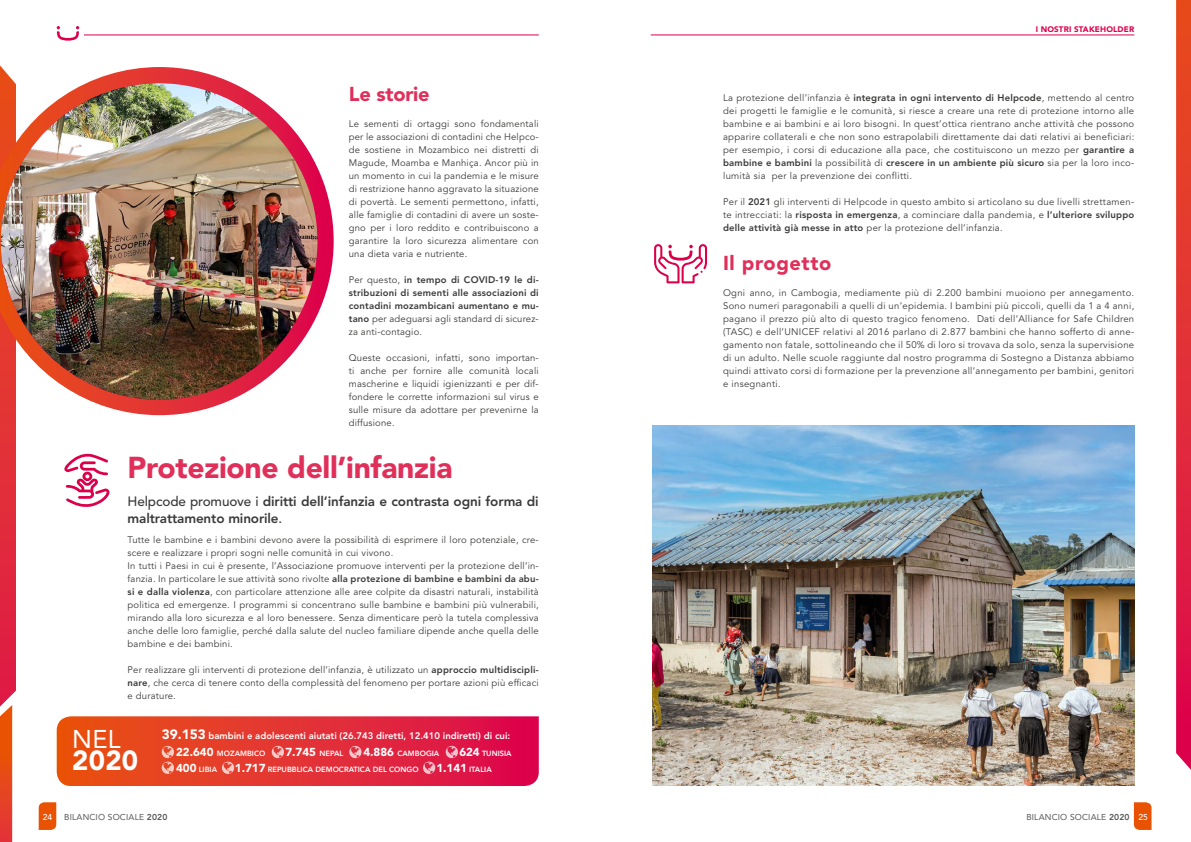
<style>
.page{position:relative;width:1191px;height:842px;background:#fff}
.page>*{position:absolute;margin:0;border:0;box-sizing:border-box;transform-origin:0 0}
.t1{font:900 30px "Avenir LT Std";letter-spacing:-.01em;color:#e02f59}
.t2{font:900 27.5px "Avenir LT Std";color:#fff}
.t3{font:25.5px "Avenir LT Std";color:#fff}
.t4{font:900 20px "Avenir LT Std";letter-spacing:.02em;color:#e02f59}
.t5{font:900 20px "Avenir LT Std";letter-spacing:-.01em;color:#e02f59}
.t6{font:800 13.5px/17px "Avenir LT Std";letter-spacing:-.01em;color:#3a3a39}
.t7{font:900 11.5px "Avenir LT Std";color:#fff}
.t8{font:9.5px/13px "Avenir LT Std";letter-spacing:.02em;color:#3a3a39;text-align:justify}
.t9{font:800 9.5px/13px "Avenir LT Std";letter-spacing:.02em;color:#3a3a39;text-align:justify}
.t10{font:800 9.5px "Avenir LT Std";color:#fff}
.t11{font:8.5px "Avenir LT Std";letter-spacing:.02em;color:#565655}
.t12{font:500 8.5px "Avenir LT Std";color:#fff}
.t13{font:900 8px "Avenir LT Std";letter-spacing:.02em;color:#dc004c}
.t14{font:800 7.5px "Avenir LT Std";color:#fff}
.s1{font-weight:400}
.s2{font-weight:500}
.s3{font-weight:800}
.s4{font-weight:900;font-size:13.5px}
.s5{font-weight:900;font-size:11.5px}
.s6{font-weight:800;font-size:7.5px}
.s7{font-weight:500;color:#fff}
</style>
<div class="page">
<hr style="left:84px;top:35px;width:455px;height:1px;background:#dc004c">
<hr style="left:651px;top:35px;width:483px;height:1px;background:#dc004c">
<svg style="left:39px;top:802px;width:17px;height:28px"></svg>
<svg style="left:1134px;top:802px;width:17px;height:28px"></svg>
<svg style="left:57px;top:26px;width:22px;height:15px"></svg>
<svg style="left:0;top:415px;width:16px;height:273px;background:#e0283d"></svg>
<svg style="left:0;top:688px;width:16px;height:154px"></svg>
<svg style="left:1176px;top:0;width:15px;height:770px;background:#e22e3a"></svg>
<svg style="left:0;top:67px;width:334px;height:348px"></svg>
<img style="left:1px;top:83px;width:316px;height:317px;border-radius:158px">
<svg style="left:64px;top:453px;width:46px;height:54px"></svg>
<svg style="left:57px;top:716px;width:482px;height:70px;background:#e33335"></svg>
<img style="left:652px;top:425px;width:482px;height:360px">
<svg style="left:654px;top:244px;width:53px;height:39px"></svg>
<h3 class="t5" style="left:349px;top:82px;width:82px">Le storie</h3>
<p class="t8" style="left:349px;top:117px;width:191px">Le sementi di ortaggi sono fondamentali per le associazioni di contadini che Helpco&shy;de sostiene in Mozambico nei distretti di Magude, Moamba e Manhiça. Ancor più in un momento in cui la pandemia e le misure di restrizione hanno aggravato la situazione di povertà. Le sementi permettono, infatti, alle famiglie di contadini di avere un soste&shy;gno per i loro reddito e contribuiscono a garantire la loro sicurezza alimentare con una dieta varia e nutriente.</p>
<p class="t9" style="left:349px;top:273px;width:191px"><span class="s1">Per questo,</span> in tempo di COVID-19 le di&shy;stribuzioni di sementi alle associazioni di contadini mozambicani aumentano e mu&shy;tano <span class="s1">per adeguarsi agli standard di sicurez&shy;za anti-contagio.</span></p>
<p class="t8" style="left:349px;top:351px;width:191px">Queste occasioni, infatti, sono importan&shy;ti anche per fornire alle comunità locali mascherine e liquidi igienizzanti e per dif&shy;fondere le corrette informazioni sul virus e sulle misure da adottare per prevenirne la diffusione.</p>
<h1 class="t1" style="left:128px;top:449px;width:326px">Protezione dell’infanzia</h1>
<h3 class="t6" style="left:128px;top:493px;width:413px"><span class="s2">Helpcode promuove i</span> diritti dell’infanzia e contrasta ogni forma di maltrattamento minorile<span class="s2">.</span></h3>
<p class="t8" style="left:128px;top:533px;width:413px;text-align:left">Tutte le bambine e i bambini devono avere la possibilità di esprimere il loro potenziale, cre&shy;scere e realizzare i propri sogni nelle comunità in cui vivono.<br>In tutti i Paesi in cui è presente, l’Associazione promuove interventi per la protezione dell’in&shy;fanzia. In particolare le sue attività sono rivolte <span class="s3">alla protezione di bambine e bambini da abu&shy;si e dalla violenza</span>, con particolare attenzione alle aree colpite da disastri naturali, instabilità politica ed emergenze. I programmi si concentrano sulle bambine e bambini più vulnerabili, mirando alla loro sicurezza e al loro benessere. Senza dimenticare però la tutela complessiva anche delle loro famiglie, perché dalla salute del nucleo familiare dipende anche quella delle bambine e dei bambini.</p>
<p class="t8" style="left:128px;top:663px;width:413px">Per realizzare gli interventi di protezione dell’infanzia, è utilizzato un <span class="s3">approccio multidiscipli&shy;nare</span>, che cerca di tenere conto della complessità del fenomeno per portare azioni più efficaci e durature.</p>
<h3 class="t3" style="left:72px;top:724px;width:50px">NEL</h3>
<h2 class="t2" style="left:72px;top:744px;width:67px">2020</h2>
<p class="t10" style="left:162px;top:730px;width:350px"><span class="s4">39.153</span> bambini e adolescenti aiutati (26.743 diretti, 12.410 indiretti) di cui:</p>
<p class="t14" style="left:176px;top:749px;width:91px"><span class="s5">22.640</span> MOZAMBICO</p>
<p class="t7" style="left:285px;top:745px;width:59px">7.745 <span class="s6">NEPAL</span></p>
<p class="t14" style="left:363px;top:749px;width:77px"><span class="s5">4.886</span> CAMBOGIA</p>
<p class="t14" style="left:459px;top:749px;width:54px"><span class="s5">624</span> TUNISIA</p>
<p class="t14" style="left:176px;top:765px;width:42px"><span class="s5">400</span> LIBIA</p>
<p class="t14" style="left:235px;top:765px;width:185px"><span class="s5">1.717</span> REPUBBLICA DEMOCRATICA DEL CONGO</p>
<p class="t14" style="left:436px;top:765px;width:57px"><span class="s5">1.141</span> ITALIA</p>
<p class="t13" style="left:1035px;top:24px;width:100px">I NOSTRI STAKEHOLDER</p>
<p class="t8" style="left:723px;top:91px;width:413px">La protezione dell’infanzia è <span class="s3">integrata in ogni intervento di Helpcode</span>, mettendo al centro dei progetti le famiglie e le comunità, si riesce a creare una rete di protezione intorno alle bambine e ai bambini e ai loro bisogni. In quest’ottica rientrano anche attività che possono apparire collaterali e che non sono estrapolabili direttamente dai dati relativi ai beneficiari: per esempio, i corsi di educazione alla pace, che costituiscono un mezzo per <span class="s3">garantire a bambine e bambini</span> la possibilità di <span class="s3">crescere in un ambiente più sicuro</span> sia per la loro inco&shy;lumità sia per la prevenzione dei conflitti.</p>
<p class="t8" style="left:723px;top:195px;width:413px">Per il <span class="s3">2021</span> gli interventi di Helpcode in questo ambito si articolano su due livelli strettamen&shy;te intrecciati: la <span class="s3">risposta in emergenza</span>, a cominciare dalla pandemia, e <span class="s3">l’ulteriore sviluppo delle attività già messe in atto</span> per la protezione dell’infanzia.</p>
<h3 class="t4" style="left:723px;top:251px;width:110px">Il progetto</h3>
<p class="t8" style="left:723px;top:286px;width:413px">Ogni anno, in Cambogia, mediamente più di 2.200 bambini muoiono per annegamento.<br>Sono numeri paragonabili a quelli di un’epidemia. I bambini più piccoli, quelli da 1 a 4 anni, pagano il prezzo più alto di questo tragico fenomeno. Dati dell’Alliance for Safe Children (TASC) e dell’UNICEF relativi al 2016 parlano di 2.877 bambini che hanno sofferto di anne&shy;gamento non fatale, sottolineando che il 50% di loro si trovava da solo, senza la supervisione di un adulto. Nelle scuole raggiunte dal nostro programma di Sostegno a Distanza abbiamo quindi attivato corsi di formazione per la prevenzione all’annegamento per bambini, genitori e insegnanti.</p>
<p class="t12" style="left:43px;top:812px;width:11px">24</p>
<p class="t11" style="left:64px;top:812px;width:105px">BILANCIO SOCIALE <span class="s3">2020</span></p>
<p class="t11" style="left:1026px;top:812px;width:123px">BILANCIO SOCIALE <span class="s3">2020</span> <span class="s7">25</span></p>
</div>
